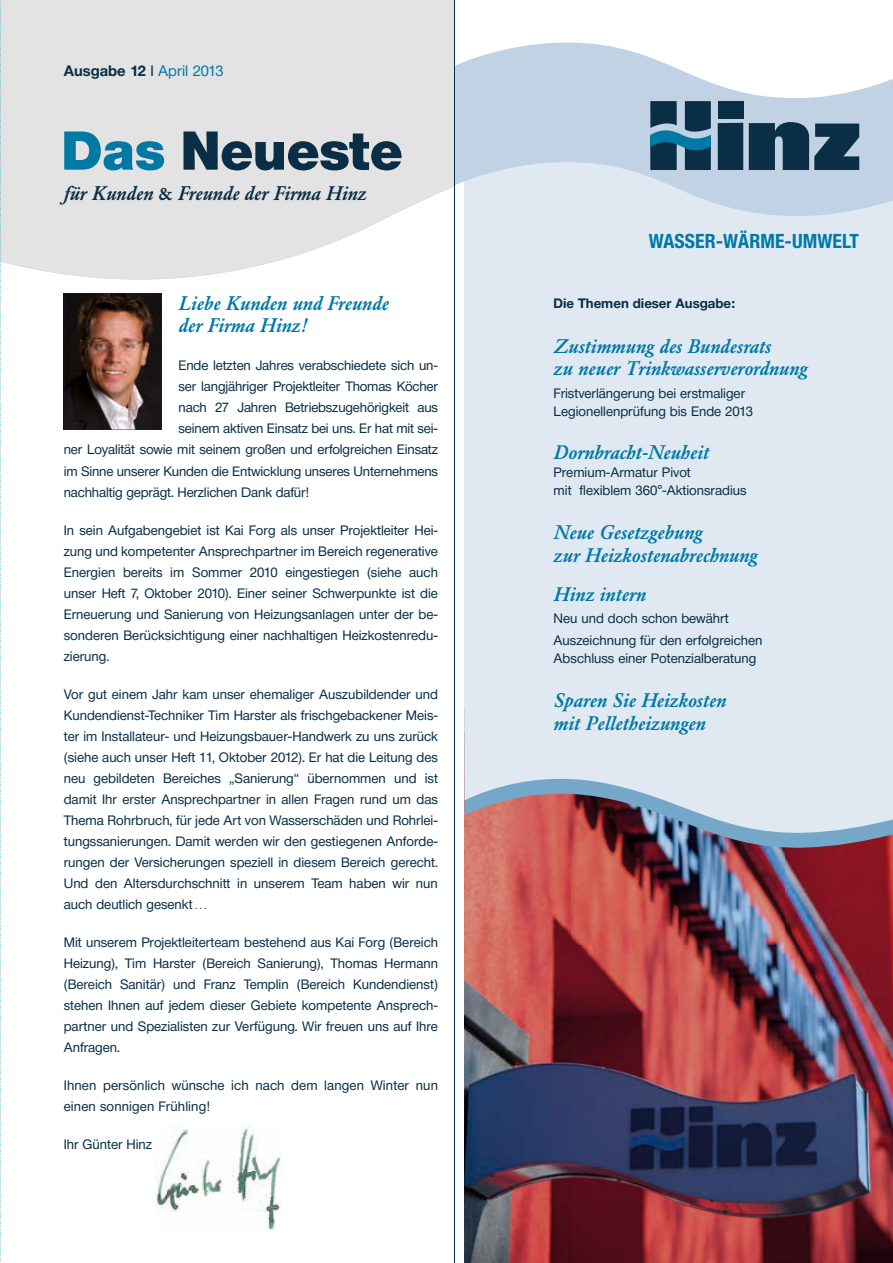
<style>
.page{position:relative;width:893px;height:1263px;background:#fff}
.page>*{position:absolute;margin:0;border:0;box-sizing:border-box;transform-origin:0 0}
.t1{font:900 54px "Neue Helvetica BQ";color:#092e45}
.t2{font:700 condensed 19.65px "Helvetica Neue";letter-spacing:.005em;color:#0079a5}
.t3{font:italic 500 19.5px/22.5px "Garamond BQ";color:#0079a5}
.t4{font:italic 500 19.5px "Garamond BQ";color:#092e45}
.t5{font:700 15px "Neue Helvetica BQ";color:#092e45}
.t6{font:13.5px/21px "Neue Helvetica BQ";color:#092e45}
.t7{font:700 13.5px "Neue Helvetica BQ";color:#092e45}
.s1{font-weight:400}
.s2{font-weight:400;color:#0079a5}
.s3{color:#0079a5}
.s4{font-style:normal}
</style>
<div class="page">
<div style="left:465px;top:130px;width:428px;height:1133px;background:#e0e9f2"></div>
<img style="left:465px;top:868px;width:428px;height:395px">
<svg style="left:1px;top:0;width:454px;height:279px;background:#e4e4e5"></svg>
<img style="left:465px;top:853px;width:428px;height:15px">
<svg style="left:465px;top:778px;width:428px;height:75px"></svg>
<img style="left:155px;top:1125px;width:126px;height:105px">
<svg style="left:456px;top:43px;width:437px;height:173px;fill:#c0d2e4"></svg>
<div style="left:718px;top:101px;width:25px;height:17px;background:#092e45"></div>
<div style="left:718px;top:123px;width:25px;height:47px;background:#092e45"></div>
<svg style="left:749px;top:122px;width:110px;height:48px;background:#2b4d63"></svg>
<svg style="left:650px;top:101px;width:61px;height:69px;background:#2c5c76"></svg>
<svg style="left:0;top:0;width:1px;height:1262px"></svg>
<img style="left:64px;top:293px;width:98px;height:136px">
<hr style="left:455px;top:0;width:1px;height:1263px;background:#092e45">
<p class="t5" style="left:64px;top:61px;width:161px">Ausgabe 12 <span class="s1">I</span> <span class="s2">April 2013</span></p>
<p class="t1" style="left:62px;top:116px;width:342px"><span class="s3">Das</span> Neueste</p>
<p class="t4" style="left:64px;top:182px;width:304px">für Kunden <span class="s4">&amp;</span> Freunde der Firma Hinz</p>
<p class="t3" style="left:179px;top:292px;width:212px">Liebe Kunden und Freunde der Firma Hinz!</p>
<p class="t6" style="left:179px;top:355px;width:261px">Ende letzten Jahres verabschiedete sich un-</p>
<p class="t6" style="left:179px;top:376px;width:261px">ser langjähriger Projektleiter Thomas Köcher</p>
<p class="t6" style="left:179px;top:397px;width:261px">nach 27 Jahren Betriebszugehörigkeit aus</p>
<p class="t6" style="left:179px;top:418px;width:261px">seinem aktiven Einsatz bei uns. Er hat mit sei-</p>
<p class="t6" style="left:64px;top:439px;width:376px">ner Loyalität sowie mit seinem großen und erfolgreichen Einsatz</p>
<p class="t6" style="left:64px;top:460px;width:376px">im Sinne unserer Kunden die Entwicklung unseres Unternehmens</p>
<p class="t6" style="left:64px;top:481px;width:247px">nachhaltig geprägt. Herzlichen Dank dafür!</p>
<p class="t6" style="left:64px;top:519px;width:376px;text-align:justify">In sein Aufgabengebiet ist Kai Forg als unser Projektleiter Hei&shy;zung und kompetenter Ansprechpartner im Bereich regenerative Energien bereits im Sommer 2010 eingestiegen (siehe auch unser Heft 7, Oktober 2010). Einer seiner Schwerpunkte ist die Erneuerung und Sanierung von Heizungsanlagen unter der be&shy;sonderen Berücksichtigung einer nachhaltigen Heizkostenredu&shy;zierung.</p>
<p class="t6" style="left:64px;top:683px;width:376px;text-align:justify">Vor gut einem Jahr kam unser ehemaliger Auszubildender und Kundendienst-Techniker Tim Harster als frischgebackener Meis&shy;ter im Installateur- und Heizungsbauer-Handwerk zu uns zurück (siehe auch unser Heft 11, Oktober 2012). Er hat die Leitung des neu gebildeten Bereiches „Sanierung“ übernommen und ist damit Ihr erster Ansprechpartner in allen Fragen rund um das Thema Rohrbruch, für jede Art von Wasserschäden und Rohrlei&shy;tungssanierungen. Damit werden wir den gestiegenen Anforde&shy;rungen der Versicherungen speziell in diesem Bereich gerecht.<br>Und den Altersdurchschnitt in unserem Team haben wir nun auch deutlich gesenkt …</p>
<p class="t6" style="left:64px;top:931px;width:376px;text-align:justify">Mit unserem Projektleiterteam bestehend aus Kai Forg (Bereich Heizung), Tim Harster (Bereich Sanierung), Thomas Hermann (Bereich Sanitär) und Franz Templin (Bereich Kundendienst) stehen Ihnen auf jedem dieser Gebiete kompetente Ansprech&shy;partner und Spezialisten zur Verfügung. Wir freuen uns auf Ihre Anfragen.</p>
<p class="t6" style="left:64px;top:1074px;width:376px">Ihnen persönlich wünsche ich nach dem langen Winter nun einen sonnigen Frühling!</p>
<p class="t6" style="left:64px;top:1133px;width:90px">Ihr Günter Hinz</p>
<p class="t2" style="left:649px;top:224px;width:212px">WASSER-WÄRME-UMWELT</p>
<p class="t7" style="left:554px;top:295px;width:183px">Die Themen dieser Ausgabe:</p>
<p class="t3" style="left:554px;top:335px;width:255px">Zustimmung des Bundesrats<br>zu neuer Trinkwasserverordnung</p>
<p class="t6" style="left:554px;top:384px;width:201px;line-height:18px">Fristverlängerung bei erstmaliger<br>Legionellenprüfung bis Ende 2013</p>
<p class="t3" style="left:554px;top:442px;width:157px">Dornbracht-Neuheit</p>
<p class="t6" style="left:554px;top:463px;width:194px;line-height:18px">Premium-Armatur Pivot<br>mit flexiblem 360°-Aktionsradius</p>
<p class="t3" style="left:554px;top:521px;width:205px">Neue Gesetzgebung<br>zur Heizkostenabrechnung</p>
<p class="t3" style="left:554px;top:583px;width:94px">Hinz intern</p>
<p class="t6" style="left:554px;top:607px;width:210px;line-height:22.2px">Neu und doch schon bewährt<br>Auszeichnung für den erfolgreichen</p>
<p class="t6" style="left:554px;top:648px;width:204px">Abschluss einer Potenzialberatung</p>
<p class="t3" style="left:554px;top:689px;width:174px">Sparen Sie Heizkosten mit Pelletheizungen</p>
</div>
